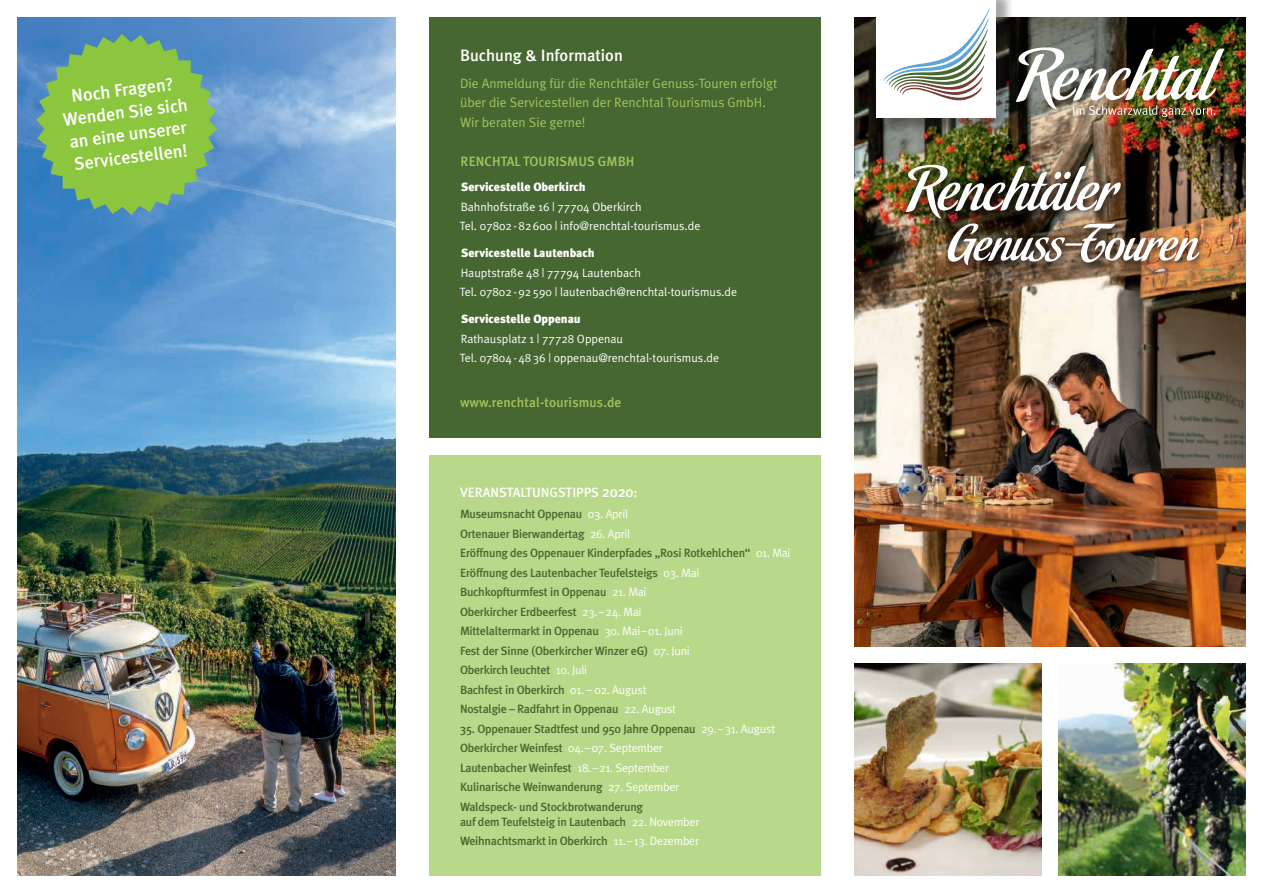
<style>
.page{position:relative;width:1263px;height:893px;background:#fff}
.page>*{position:absolute;margin:0;border:0;box-sizing:border-box;transform-origin:0 0}
.t1{font:71.85px "Malbeck";color:#fff}
.t2{font:59.55px "Malbeck";color:#fff}
.t3{font:500 18px/22.5px "Meta Plus";color:#fff;text-align:center}
.t4{font:500 16.5px "Meta Plus";color:#fff}
.t5{font:13.5px/19.5px "Meta Plus Normal";color:#a4c55d}
.t6{font:500 13.5px "Meta Plus";letter-spacing:.01em;color:#a4c55d}
.t7{font:500 13.5px "Meta Plus";letter-spacing:-.01em;color:#fff}
.t8{font:500 12px/19.5px "Meta Plus";letter-spacing:-.02em;color:#466731}
.t9{font:12px/19.5px "Meta Plus Normal";color:#fff}
.t10{font:900 12px "Meta Plus";color:#fff}
.s1{font-size:15px}
.s2{font-family:"Meta Plus Normal";font-weight:400;color:#fff}
</style>
<div class="page">
<div style="left:429px;top:17px;width:392px;height:421px;background:#466731"></div>
<img style="left:855px;top:17px;width:391px;height:629px">
<div style="left:879px;top:0;width:135px;height:136px;background:#231f20;opacity:.4"></div>
<div style="left:876px;top:0;width:119px;height:117px;background:#fff"></div>
<svg style="left:883px;top:9px;width:106px;height:92px"></svg>
<img style="left:1016px;top:47px;width:208px;height:70px">
<div style="left:429px;top:455px;width:392px;height:421px;background:#b8d989"></div>
<img style="left:17px;top:17px;width:378px;height:859px">
<svg style="left:36px;top:34px;width:181px;height:181px"></svg>
<img style="left:1059px;top:663px;width:187px;height:213px">
<img style="left:855px;top:663px;width:187px;height:213px">
<div style="left:901px;top:160px;width:230px;height:69px;background:#231f20;opacity:.75"></div>
<div style="left:943px;top:219px;width:265px;height:54px;background:#231f20;opacity:.75"></div>
<h3 class="t3" style="left:59px;top:86px;width:127px;rotate:-7deg">Noch Fragen?<br>Wenden Sie sich an eine unserer<br>Servicestellen!</h3>
<h3 class="t4" style="left:460px;top:45px;width:164px">Buchung &amp; Information</h3>
<p class="t5" style="left:460px;top:73px;width:319px">Die Anmeldung für die Renchtäler Genuss-Touren erfolgt über die Servicestellen der Renchtal Tourismus GmbH.<br>Wir beraten Sie gerne!</p>
<p class="t6" style="left:461px;top:153px;width:175px">RENCHTAL TOURISMUS GMBH</p>
<p class="t10" style="left:461px;top:180px;width:126px">Servicestelle Oberkirch</p>
<p class="t9" style="left:460px;top:197px;width:242px">Bahnhofstraße 16 | 77704 Oberkirch<br>Tel. 07802-82600 | info@renchtal-tourismus.de</p>
<p class="t10" style="left:461px;top:246px;width:135px">Servicestelle Lautenbach</p>
<p class="t9" style="left:460px;top:263px;width:279px">Hauptstraße 48 | 77794 Lautenbach<br>Tel. 07802-92590 | lautenbach@renchtal-tourismus.de</p>
<p class="t10" style="left:461px;top:312px;width:121px">Servicestelle Oppenau</p>
<p class="t9" style="left:460px;top:329px;width:261px">Rathausplatz 1 | 77728 Oppenau<br>Tel. 07804-4836 | oppenau@renchtal-tourismus.de</p>
<p class="t6" style="left:460px;top:394px;width:163px">www.renchtal-tourismus.de</p>
<p class="t7" style="left:460px;top:485px;width:179px">VERANSTALTUNGSTIPPS <span class="s1">2020</span>:</p>
<p class="t8" style="left:460px;top:504px;width:332px">Museumsnacht Oppenau <span class="s2">03. April<br></span>Ortenauer Bierwandertag <span class="s2">26. April<br></span>Eröffnung des Oppenauer Kinderpfades „Rosi Rotkehlchen“ <span class="s2">01. Mai </span>Eröffnung des Lautenbacher Teufelsteigs <span class="s2">03. Mai<br></span>Buchkopfturmfest in Oppenau <span class="s2">21. Mai<br></span>Oberkircher Erdbeerfest <span class="s2">23.–24. Mai<br></span>Mittelaltermarkt in Oppenau <span class="s2">30. Mai–01. Juni<br></span>Fest der Sinne (Oberkircher Winzer eG) <span class="s2">07. Juni<br></span>Oberkirch leuchtet <span class="s2">10. Juli<br></span>Bachfest in Oberkirch <span class="s2">01. – 02. August<br></span>Nostalgie – Radfahrt in Oppenau <span class="s2">22. August</span></p>
<p class="t8" style="left:460px;top:719px;width:317px">35. Oppenauer Stadtfest und 950 Jahre Oppenau <span class="s2">29.–31. August </span>Oberkircher Weinfest <span class="s2">04.–07. September<br></span>Lautenbacher Weinfest <span class="s2">18.–21. September<br></span>Kulinarische Weinwanderung <span class="s2">27. September<br></span>Waldspeck- und Stockbrotwanderung</p>
<p class="t8" style="left:460px;top:812px;width:241px">auf dem Teufelsteig in Lautenbach <span class="s2">22. November<br></span>Weihnachtsmarkt in Oberkirch <span class="s2">11.–13. Dezember</span></p>
<h1 class="t1" style="left:906px;top:153px;width:211px">Renchtäler</h1>
<h2 class="t2" style="left:948px;top:213px;width:251px">Genuss-Touren</h2>
</div>
